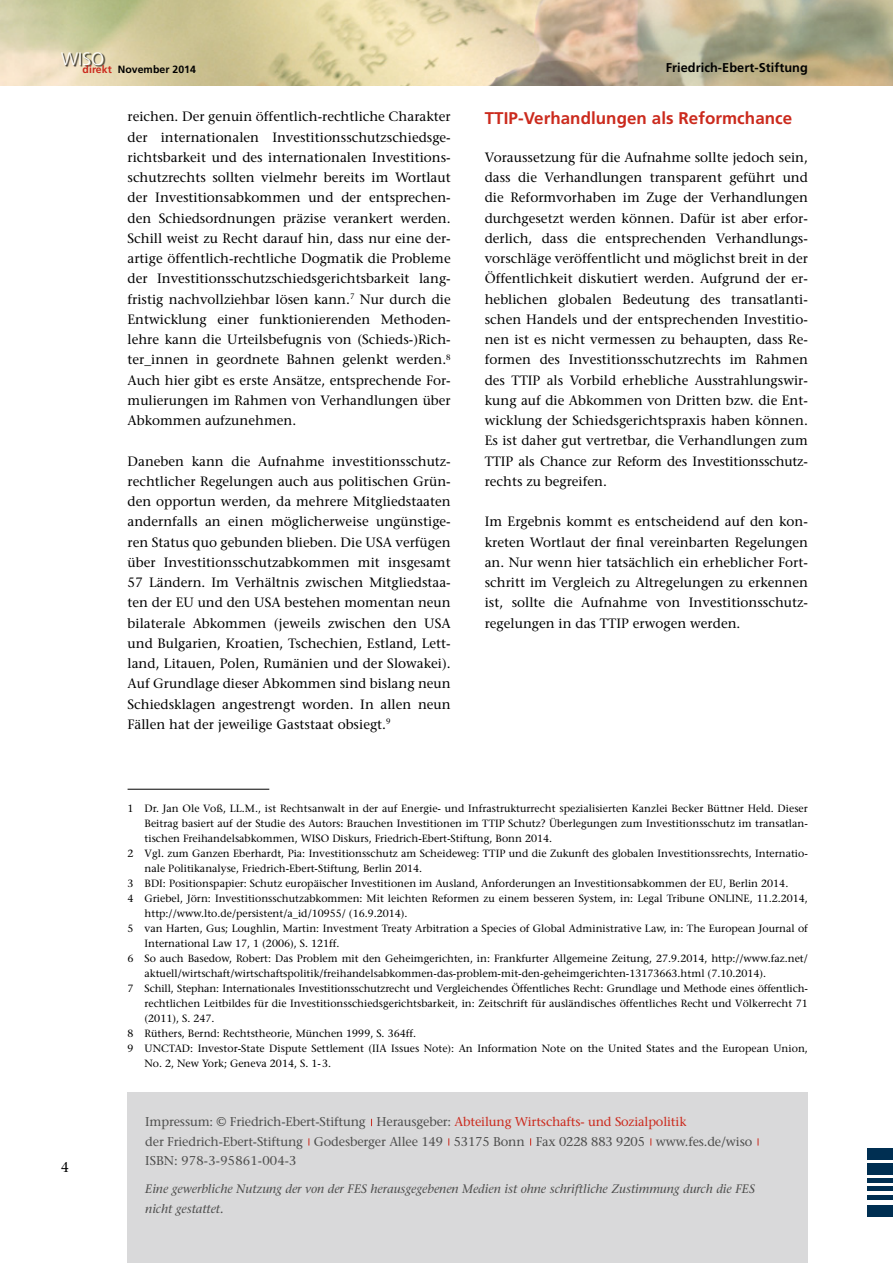
<style>
.page{position:relative;width:893px;height:1263px;background:#fff}
.page>*{position:absolute;margin:0;border:0;box-sizing:border-box;transform-origin:0 0}
.t1{font:700 16.95px "Frutiger";letter-spacing:.005em;color:#cb2a1d}
.t2{font:14.25px "Stone Serif";color:#000}
.t3{font:13.5px/20.2px "Stone Serif";color:#000;text-align:justify}
.t4{font:12.75px/19.5px "Stone Serif";letter-spacing:-.01em;color:#4e4e4d}
.t5{font:700 12.75px "Frutiger";letter-spacing:.005em;color:#000}
.t6{font:italic 12.3px/19.5px "Stone Serif";color:#4e4e4d}
.t7{font:10.5px "Stone Serif";color:#000}
.t8{font:700 10.5px "Frutiger";letter-spacing:.005em;color:#000}
.s1{color:#cb2a1d}
</style>
<div class="page">
<img style="left:0;top:0;width:893px;height:85px">
<div style="left:867px;top:1148px;width:26px;height:11px;background:#002f52"></div>
<div style="left:867px;top:1205px;width:26px;height:11px;background:#002f52"></div>
<div style="left:867px;top:1163px;width:26px;height:11px;background:#002f52"></div>
<hr style="left:867px;top:1178px;width:26px;height:4px;background:#002f52">
<hr style="left:867px;top:1187px;width:26px;height:4px;background:#002f52">
<hr style="left:867px;top:1195px;width:26px;height:4px;background:#002f52">
<div style="left:62px;top:53px;width:44px;height:14px;background:#000;opacity:.75"></div>
<div style="left:128px;top:1093px;width:680px;height:170px;background:#d9d9da"></div>
<hr style="left:128px;top:789px;width:141px;height:1px;background:#000">
<p class="t8" style="left:61px;top:63px;width:136px"><sup>WISO</sup><span class="s1">direkt</span> November 2014</p>
<p class="t5" style="left:666px;top:60px;width:144px">Friedrich-Ebert-Stiftung</p>
<p class="t3" style="left:128px;top:106px;width:325px">reichen. Der genuin öffentlich-rechtliche Charakter der internationalen Investitionsschutzschiedsge&shy;richtsbarkeit und des internationalen Investitions&shy;schutzrechts sollten vielmehr bereits im Wortlaut der Investitionsabkommen und der entsprechen&shy;den Schiedsordnungen präzise verankert werden.<br>Schill weist zu Recht darauf hin, dass nur eine der&shy;artige öffentlich-rechtliche Dogmatik die Probleme der Investitionsschutzschiedsgerichtsbarkeit lang&shy;fristig nachvollziehbar lösen kann.<sup>7</sup> Nur durch die Entwicklung einer funktionierenden Methoden&shy;lehre kann die Urteilsbefugnis von (Schieds-)Rich&shy;ter_innen in geordnete Bahnen gelenkt werden.<sup>8<br></sup>Auch hier gibt es erste Ansätze, entsprechende For&shy;mulierungen im Rahmen von Verhandlungen über Abkommen aufzunehmen.</p>
<p class="t3" style="left:128px;top:451px;width:325px">Daneben kann die Aufnahme investitionsschutz&shy;rechtlicher Regelungen auch aus politischen Grün&shy;den opportun werden, da mehrere Mitgliedstaaten andernfalls an einen möglicherweise ungünstige&shy;ren Status quo gebunden blieben. Die USA verfügen über Investitionsschutzabkommen mit insgesamt 57 Ländern. Im Verhältnis zwischen Mitgliedstaa&shy;ten der EU und den USA bestehen momentan neun bilaterale Abkommen (jeweils zwischen den USA und Bulgarien, Kroatien, Tschechien, Estland, Lett&shy;land, Litauen, Polen, Rumänien und der Slowakei).<br>Auf Grundlage dieser Abkommen sind bislang neun Schiedsklagen angestrengt worden. In allen neun Fällen hat der jeweilige Gaststaat obsiegt.<sup>9</sup></p>
<p class="t1" style="left:485px;top:108px;width:309px">TTIP-Verhandlungen als Reformchance</p>
<p class="t3" style="left:485px;top:147px;width:325px">Voraussetzung für die Aufnahme sollte jedoch sein, dass die Verhandlungen transparent geführt und die Reformvorhaben im Zuge der Verhandlungen durchgesetzt werden können. Dafür ist aber erfor&shy;derlich, dass die entsprechenden Verhandlungs&shy;vorschläge veröffentlicht und möglichst breit in der Öffentlichkeit diskutiert werden. Aufgrund der er&shy;heblichen globalen Bedeutung des transatlanti&shy;schen Handels und der entsprechenden Investitio&shy;nen ist es nicht vermessen zu behaupten, dass Re&shy;formen des Investitionsschutzrechts im Rahmen des TTIP als Vorbild erhebliche Ausstrahlungswir&shy;kung auf die Abkommen von Dritten bzw. die Ent&shy;wicklung der Schiedsgerichtspraxis haben können.<br>Es ist daher gut vertretbar, die Verhandlungen zum TTIP als Chance zur Reform des Investitionsschutz&shy;rechts zu begreifen.</p>
<p class="t3" style="left:485px;top:511px;width:325px">Im Ergebnis kommt es entscheidend auf den kon&shy;kreten Wortlaut der final vereinbarten Regelungen an. Nur wenn hier tatsächlich ein erheblicher Fort&shy;schritt im Vergleich zu Altregelungen zu erkennen ist, sollte die Aufnahme von Investitionsschutz&shy;regelungen in das TTIP erwogen werden.</p>
<p class="t2" style="left:61px;top:1158px;width:10px">4</p>
<p class="t7" style="left:128px;top:802px;width:682px">1 Dr. Jan Ole Voß, LL.M., ist Rechtsanwalt in der auf Energie- und Infrastrukturrecht spezialisierten Kanzlei Becker Büttner Held. Dieser</p>
<p class="t7" style="left:145px;top:817px;width:665px">Beitrag basiert auf der Studie des Autors: Brauchen Investitionen im TTIP Schutz? Überlegungen zum Investitionsschutz im transatlan-</p>
<p class="t7" style="left:145px;top:832px;width:409px">tischen Freihandelsabkommen, WISO Diskurs, Friedrich-Ebert-Stiftung, Bonn 2014.</p>
<p class="t7" style="left:128px;top:847px;width:682px">2 Vgl. zum Ganzen Eberhardt, Pia: Investitionsschutz am Scheideweg: TTIP und die Zukunft des globalen Investitionssrechts, Internatio-</p>
<p class="t7" style="left:145px;top:862px;width:279px">nale Politikanalyse, Friedrich-Ebert-Stiftung, Berlin 2014.</p>
<p class="t7" style="left:128px;top:877px;width:662px">3 BDI: Positionspapier: Schutz europäischer Investitionen im Ausland, Anforderungen an Investitionsabkommen der EU, Berlin 2014.</p>
<p class="t7" style="left:128px;top:892px;width:682px">4 Griebel, Jörn: Investitionsschutzabkommen: Mit leichten Reformen zu einem besseren System, in: Legal Tribune ONLINE, 11.2.2014,</p>
<p class="t7" style="left:145px;top:907px;width:265px">http://www.lto.de/persistent/a_id/10955/ (16.9.2014).</p>
<p class="t7" style="left:128px;top:922px;width:682px">5 van Harten, Gus; Loughlin, Martin: Investment Treaty Arbitration a Species of Global Administrative Law, in: The European Journal of</p>
<p class="t7" style="left:145px;top:937px;width:196px">International Law 17, 1 (2006), S. 121ff.</p>
<p class="t7" style="left:128px;top:952px;width:682px">6 So auch Basedow, Robert: Das Problem mit den Geheimgerichten, in: Frankfurter Allgemeine Zeitung, 27.9.2014, http://www.faz.net/</p>
<p class="t7" style="left:145px;top:967px;width:623px">aktuell/wirtschaft/wirtschaftspolitik/freihandelsabkommen-das-problem-mit-den-geheimgerichten-13173663.html (7.10.2014).</p>
<p class="t7" style="left:128px;top:982px;width:681px">7 Schill, Stephan: Internationales Investitionsschutzrecht und Vergleichendes Öffentliches Recht: Grundlage und Methode eines öffentlich-</p>
<p class="t7" style="left:145px;top:997px;width:665px">rechtlichen Leitbildes für die Investitionsschiedsgerichtsbarkeit, in: Zeitschrift für ausländisches öffentliches Recht und Völkerrecht 71</p>
<p class="t7" style="left:145px;top:1012px;width:71px">(2011), S. 247.</p>
<p class="t7" style="left:128px;top:1027px;width:290px">8 Rüthers, Bernd: Rechtstheorie, München 1999, S. 364ff.</p>
<p class="t7" style="left:128px;top:1042px;width:682px">9 UNCTAD: Investor-State Dispute Settlement (IIA Issues Note): An Information Note on the United States and the European Union,</p>
<p class="t7" style="left:145px;top:1057px;width:188px">No. 2, New York; Geneva 2014, S. 1- 3.</p>
<p class="t4" style="left:145px;top:1112px;width:608px">Impressum: © Friedrich-Ebert-Stiftung Herausgeber: <span class="s1">Abteilung Wirtschafts- und Sozialpolitik<br></span>der Friedrich-Ebert-Stiftung Godesberger Allee 149 53175 Bonn Fax 0228 883 9205 www.fes.de/wiso<br>ISBN: 978-3-95861-004-3</p>
<p class="t6" style="left:145px;top:1179px;width:611px">Eine gewerbliche Nutzung der von der FES herausgegebenen Medien ist ohne schriftliche Zustimmung durch die FES nicht gestattet.</p>
</div>
